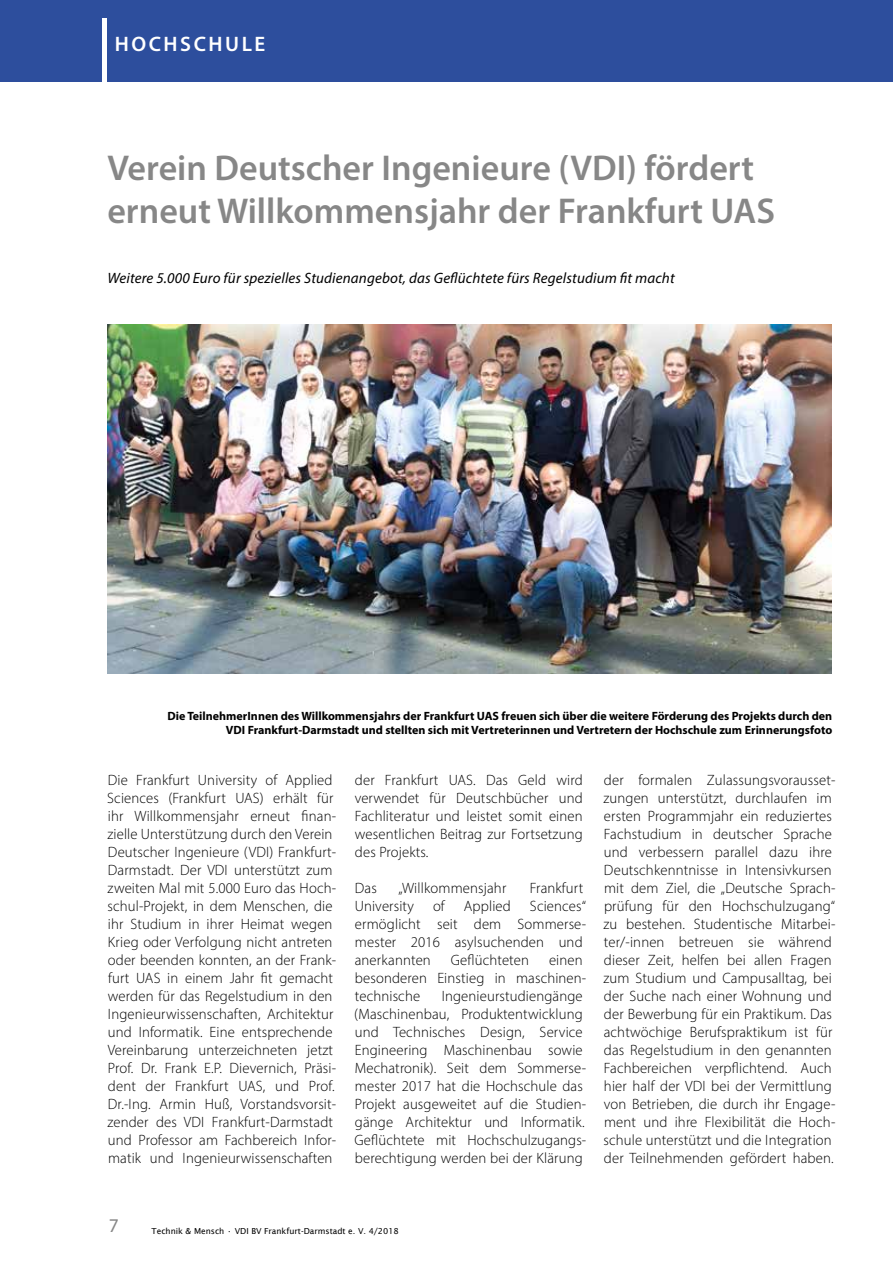
<style>
.page{position:relative;width:893px;height:1263px;background:#fff}
.page>*{position:absolute;margin:0;border:0;box-sizing:border-box;transform-origin:0 0}
.t1{font:600 36px/43.2px "Myriad Pro";color:#878787}
.t2{font:600 21px "Myriad Pro";letter-spacing:.12em;color:#fff}
.t3{font:19.5px "Myriad Pro";color:#878787}
.t4{font:300 15px/18px "Myriad Pro";letter-spacing:.01em;color:#000}
.t5{font:italic 15px "Myriad Pro";letter-spacing:.01em;color:#000}
.t6{font:700 12px/14.4px "Myriad Pro";color:#000;text-align:right}
.t7{font:8.25px "Lucida Sans";color:#000}
</style>
<div class="page">
<div style="left:0;top:0;width:893px;height:82px;background:#2d4e9d"></div>
<div style="left:102px;top:18px;width:5px;height:64px;background:#fff"></div>
<img style="left:107px;top:324px;width:724px;height:349px">
<h2 class="t2" style="left:115px;top:30px;width:152px">HOCHSCHULE</h2>
<h1 class="t1" style="left:107px;top:145px;width:669px">Verein Deutscher Ingenieure (VDI) fördert erneut Willkommensjahr der Frankfurt UAS</h1>
<p class="t5" style="left:107px;top:268px;width:569px">Weitere 5.000 Euro für spezielles Studienangebot, das Geflüchtete fürs Regelstudium fit macht</p>
<p class="t6" style="left:167px;top:708px;width:666px">Die TeilnehmerInnen des Willkommensjahrs der Frankfurt UAS freuen sich über die weitere Förderung des Projekts durch den<br>VDI Frankfurt-Darmstadt und stellten sich mit Vertreterinnen und Vertretern der Hochschule zum Erinnerungsfoto</p>
<p class="t4" style="left:107px;top:771px;width:230px">Die Frankfurt University of Applied Sciences (Frankfurt UAS) erhält für ihr Willkommensjahr erneut finan&shy;zielle Unterstützung durch den Verein Deutscher Ingenieure (VDI) Frankfurt-Darmstadt. Der VDI unterstützt zum zweiten Mal mit 5.000 Euro das Hoch&shy;schul-Projekt, in dem Menschen, die ihr Studium in ihrer Heimat wegen Krieg oder Verfolgung nicht antreten oder beenden konnten, an der Frank&shy;furt UAS in einem Jahr fit gemacht werden für das Regelstudium in den Ingenieurwissenschaften, Architektur und Informatik. Eine entsprechende Vereinbarung unterzeichneten jetzt Prof. Dr. Frank E.P. Dievernich, Präsi&shy;dent der Frankfurt UAS, und Prof.<br>Dr.-Ing. Armin Huß, Vorstandsvorsit&shy;zender des VDI Frankfurt-Darmstadt und Professor am Fachbereich Infor&shy;matik und Ingenieurwissenschaften</p>
<p class="t4" style="left:355px;top:771px;width:230px;text-align:justify">der Frankfurt UAS. Das Geld wird verwendet für Deutschbücher und Fachliteratur und leistet somit einen wesentlichen Beitrag zur Fortsetzung des Projekts.</p>
<p class="t4" style="left:355px;top:879px;width:23px">Das</p>
<p class="t4" style="left:398px;top:879px;width:109px">„Willkommensjahr</p>
<p class="t4" style="left:530px;top:879px;width:55px">Frankfurt</p>
<p class="t4" style="left:355px;top:897px;width:61px">University</p>
<p class="t4" style="left:433px;top:897px;width:13px">of</p>
<p class="t4" style="left:464px;top:897px;width:49px">Applied</p>
<p class="t4" style="left:355px;top:897px;width:233px;text-indent:175px">Sciences“ ermöglicht seit dem Sommerse&shy;mester 2016 asylsuchenden und anerkannten</p>
<p class="t4" style="left:451px;top:951px;width:80px">Geflüchteten</p>
<p class="t4" style="left:355px;top:951px;width:233px;text-indent:194px">einen besonderen Einstieg in maschinen&shy;technische</p>
<p class="t4" style="left:354px;top:987px;width:234px;text-indent:87px">Ingenieurstudiengänge (Maschinenbau, Produktentwicklung und Technisches Design, Service Engineering Maschinenbau sowie Mechatronik). Seit dem Sommerse&shy;mester 2017 hat die Hochschule das Projekt ausgeweitet auf die Studien&shy;gänge Architektur und Informatik.<br>Geflüchtete mit Hochschulzugangs&shy;berechtigung werden bei der Klärung</p>
<p class="t4" style="left:603px;top:771px;width:233px">der formalen Zulassungsvorausset&shy;zungen unterstützt, durchlaufen im ersten Programmjahr ein reduziertes Fachstudium in deutscher Sprache und verbessern parallel dazu ihre Deutschkenntnisse in Intensivkursen mit dem Ziel, die „Deutsche Sprach&shy;prüfung für den Hochschulzugang“ zu bestehen. Studentische Mitarbei&shy;ter/-innen betreuen sie während dieser Zeit, helfen bei allen Fragen zum Studium und Campusalltag, bei der Suche nach einer Wohnung und der Bewerbung für ein Praktikum. Das achtwöchige Berufspraktikum ist für das Regelstudium in den genannten Fachbereichen verpflichtend. Auch hier half der VDI bei der Vermittlung von Betrieben, die durch ihr Engage&shy;ment und ihre Flexibilität die Hoch&shy;schule unterstützt und die Integration der Teilnehmenden gefördert haben.</p>
<h3 class="t3" style="left:109px;top:1213px;width:12px">7</h3>
<p class="t7" style="left:152px;top:1226px;width:74px">Technik &amp; Mensch</p>
<p class="t7" style="left:235px;top:1226px;width:166px">VDI BV Frankfurt-Darmstadt e. V. 4/2018</p>
</div>
